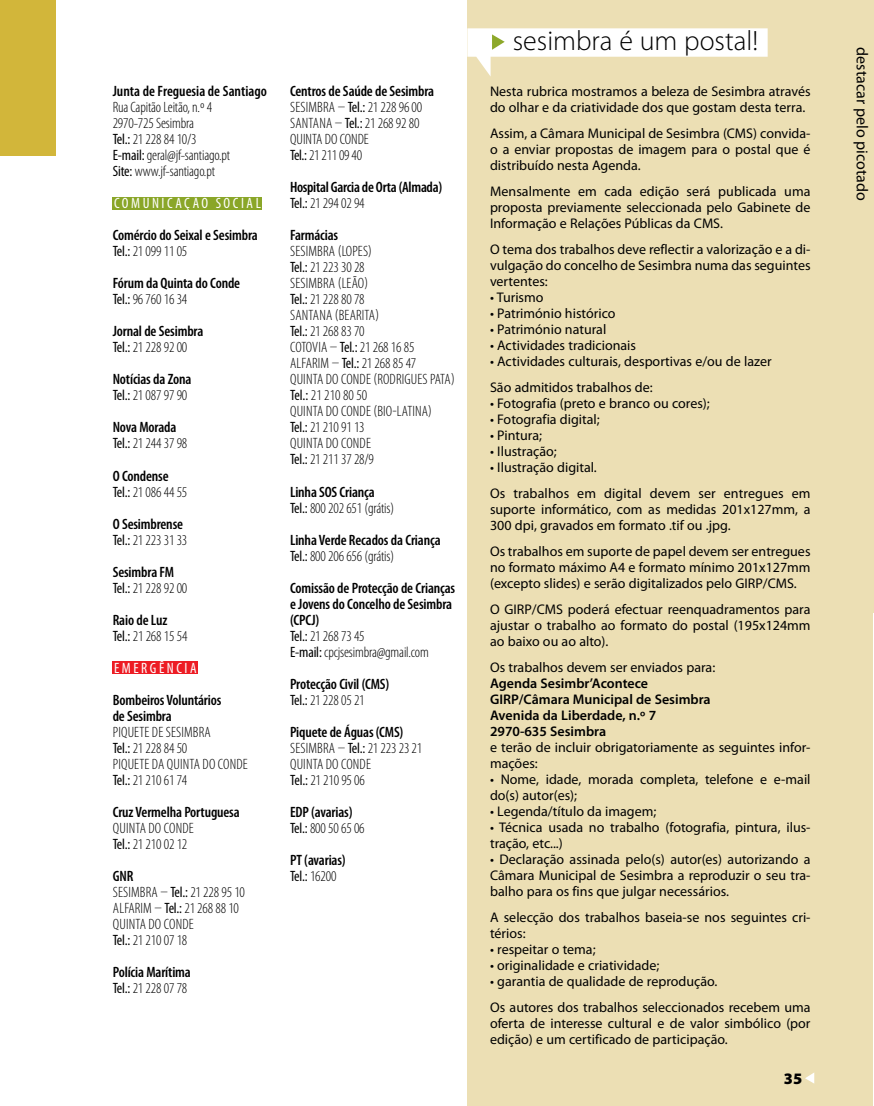
<style>
.page{position:relative;width:874px;height:1106px;background:#fff}
.page>*{position:absolute;margin:0;border:0;box-sizing:border-box;transform-origin:0 0}
.t1{font:300 28px "Myriad Pro";color:#000}
.t2{font:16px "Myriad Pro";color:#000}
.t3{font:900 16px "Myriad Pro";color:#000}
.t4{font:600 condensed 15px/16px "Myriad Pro";letter-spacing:-.01em;color:#000}
.t5{font:300 condensed 15px/16px "Myriad Pro";letter-spacing:-.01em;color:#000}
.t6{font:condensed 15px "Myriad Pro";letter-spacing:.17em;color:#fff}
.t7{font:14px/16px "Myriad Pro";color:#000}
.t8{font:600 14px/16px "Myriad Pro";color:#000}
.s1{font-weight:400}
.s2{font-weight:300}
.s3{font-weight:600}
</style>
<div class="page">
<div style="left:467px;top:0;width:405px;height:1106px;background:#ecdfb4"></div>
<svg style="left:467px;top:28px;width:300px;height:48px"></svg>
<svg style="left:805px;top:1073px;width:9px;height:10px"></svg>
<div style="left:0;top:0;width:56px;height:155px;background:#d2b63a"></div>
<div style="left:113px;top:197px;width:149px;height:13px;background:#8aa628"></div>
<div style="left:113px;top:661px;width:85px;height:13px;background:#ed1c24"></div>
<hr style="left:872px;top:0;width:1px;height:612px;background:#ecdfb4">
<p class="t4" style="left:113px;top:83px;width:156px">Junta de Freguesia de Santiago</p>
<p class="t5" style="left:113px;top:99px;width:119px">RUA CAPITÃO LEITÃO, N.º 4<br>2970-725 SESIMBRA<br><span class="s1">Tel.:</span> 21 228 84 10/3<br><span class="s1">E-mail:</span> GERAL@JF-SANTIAGO.PT<br><span class="s1">Site:</span> WWW.JF-SANTIAGO.PT</p>
<p class="t6" style="left:114px;top:194px;width:148px">COMUNICAÇÃO SOCIAL</p>
<p class="t4" style="left:113px;top:227px;width:147px">Comércio do Seixal e Sesimbra<br><span class="s1">Tel.:</span> <span class="s2">21 099 11 05</span></p>
<p class="t4" style="left:113px;top:275px;width:129px">Fórum da Quinta do Conde<br><span class="s1">Tel.:</span> <span class="s2">96 760 16 34</span></p>
<p class="t4" style="left:113px;top:323px;width:92px">Jornal de Sesimbra<br><span class="s1">Tel.:</span> <span class="s2">21 228 92 00</span></p>
<p class="t4" style="left:113px;top:371px;width:80px">Notícias da Zona<br><span class="s1">Tel.:</span> <span class="s2">21 087 97 90</span></p>
<p class="t4" style="left:113px;top:419px;width:76px">Nova Morada<br><span class="s1">Tel.:</span> <span class="s2">21 244 37 98</span></p>
<p class="t4" style="left:113px;top:467px;width:76px">O Condense<br><span class="s1">Tel.:</span> <span class="s2">21 086 44 55</span></p>
<p class="t4" style="left:113px;top:515px;width:76px">O Sesimbrense<br><span class="s1">Tel.:</span> <span class="s2">21 223 31 33</span></p>
<p class="t4" style="left:113px;top:563px;width:76px">Sesimbra FM<br><span class="s1">Tel.:</span> <span class="s2">21 228 92 00</span></p>
<p class="t4" style="left:113px;top:611px;width:76px">Raio de Luz<br><span class="s1">Tel.:</span> <span class="s2">21 268 15 54</span></p>
<p class="t6" style="left:114px;top:658px;width:62px">Eme rgência</p>
<p class="t4" style="left:113px;top:691px;width:110px">Bombeiros Voluntários de Sesimbra</p>
<p class="t5" style="left:113px;top:723px;width:124px">PIQUETE DE SESIMBRA<br><span class="s1">Tel.:</span> 21 228 84 50<br>PIQUETE DA QUINTA DO CONDE<br><span class="s1">Tel.:</span> 21 210 61 74</p>
<p class="t4" style="left:113px;top:803px;width:128px">Cruz Vermelha Portuguesa</p>
<p class="t5" style="left:113px;top:819px;width:76px">QUINTA DO CONDE<br><span class="s1">Tel.:</span> 21 210 02 12</p>
<p class="t4" style="left:113px;top:867px;width:22px">GNR</p>
<p class="t5" style="left:113px;top:883px;width:12px">SESIMBRA</p>
<p class="t5" style="left:160px;top:883px;width:86px">– <span class="s1">Tel.:</span> 21 228 95 10</p>
<p class="t5" style="left:113px;top:899px;width:13px">ALFARIM</p>
<p class="t5" style="left:113px;top:899px;width:128px;text-indent:42px">– <span class="s1">Tel.:</span> 21 268 88 10<br>QUINTA DO CONDE<br><span class="s1">Tel.:</span> 21 210 07 18</p>
<p class="t4" style="left:113px;top:963px;width:80px">Polícia Marítima<br><span class="s1">Tel.:</span> <span class="s2">21 228 07 78</span></p>
<p class="t4" style="left:290px;top:83px;width:146px">Centros de Saúde de Sesimbra</p>
<p class="t5" style="left:290px;top:99px;width:12px">SESIMBRA</p>
<p class="t5" style="left:338px;top:99px;width:86px">– <span class="s1">Tel.:</span> 21 228 96 00</p>
<p class="t5" style="left:290px;top:115px;width:13px">SANTANA</p>
<p class="t5" style="left:290px;top:115px;width:131px;text-indent:45px">– <span class="s1">Tel.:</span> 21 268 92 80<br>QUINTA DO CONDE<br><span class="s1">Tel.:</span> 21 211 09 40</p>
<p class="t4" style="left:290px;top:179px;width:154px">Hospital Garcia de Orta (Almada)<br><span class="s1">Tel.:</span> <span class="s2">21 294 02 94</span></p>
<p class="t4" style="left:290px;top:227px;width:50px">Farmácias</p>
<p class="t5" style="left:290px;top:243px;width:12px">SESIMBRA</p>
<p class="t5" style="left:290px;top:243px;width:83px;text-indent:48px">(LOPES)<br><span class="s1">Tel.:</span> 21 223 30 28<br>SESIMBRA</p>
<p class="t5" style="left:290px;top:275px;width:80px;text-indent:48px">(LEÃO)<br><span class="s1">Tel.:</span> 21 228 80 78<br>SANTANA</p>
<p class="t5" style="left:290px;top:307px;width:126px;text-indent:45px">(BEARITA)<br><span class="s1">Tel.:</span> 21 268 83 70<br>COTOVIA – <span class="s1">Tel.:</span> 21 268 16 85<br>ALFARIM</p>
<p class="t5" style="left:290px;top:355px;width:166px;text-indent:42px">– <span class="s1">Tel.:</span> 21 268 85 47<br>QUINTA DO CONDE (RODRIGUES PATA)<br><span class="s1">Tel.:</span> 21 210 80 50<br>QUINTA DO CONDE (BIO-LATINA</p>
<p class="t5" style="left:428px;top:403px;width:5px">)</p>
<p class="t5" style="left:290px;top:419px;width:85px"><span class="s1">Tel.:</span> 21 210 91 13<br>QUINTA DO CONDE<br><span class="s1">Tel.:</span> 21 211 37 28/9</p>
<p class="t5" style="left:290px;top:483px;width:106px"><span class="s3">Linha SOS Criança<br></span><span class="s1">Tel.:</span> 800 202 651 (GRÁTIS)</p>
<p class="t4" style="left:290px;top:531px;width:152px">Linha Verde Recados da Criança<br><span class="s1">Tel.:</span> <span class="s2">800 206 656 (GRÁTIS)</span></p>
<p class="t4" style="left:290px;top:579px;width:167px">Comissão de Protecção de Crianças e Jovens do Concelho de Sesimbra (CPCJ)<br><span class="s1">Tel.:</span> <span class="s2">21 268 73 45<br></span><span class="s1">E-mail:</span> <span class="s2">CPCJSESIMBRA@GMAIL.COM</span></p>
<p class="t4" style="left:290px;top:675px;width:101px">Protecção Civil (CMS)<br><span class="s1">Tel.:</span> <span class="s2">21 228 05 21</span></p>
<p class="t4" style="left:290px;top:723px;width:115px">Piquete de Águas (CMS)</p>
<p class="t5" style="left:290px;top:739px;width:12px">SESIMBRA</p>
<p class="t5" style="left:290px;top:739px;width:134px;text-indent:48px">– <span class="s1">Tel.:</span> 21 223 23 21<br>QUINTA DO CONDE<br><span class="s1">Tel.:</span> 21 210 95 06</p>
<p class="t4" style="left:290px;top:803px;width:76px">EDP (avarias)<br><span class="s1">Tel.:</span> <span class="s2">800 50 65 06</span></p>
<p class="t4" style="left:290px;top:851px;width:57px">PT (avarias)<br><span class="s1">Tel.:</span> <span class="s2">16200</span></p>
<h1 class="t1" style="left:512px;top:24px;width:247px">sesimbra é um postal!</h1>
<p class="t7" style="left:490px;top:83px;width:322px">Nesta rubrica mostramos a beleza de Se-simbra através do olhar e da criatividade dos que gostam desta terra.</p>
<p class="t7" style="left:490px;top:125px;width:322px;text-align:justify">Assim, a Câmara Municipal de Sesim- bra (CMS) convida&shy;o a en-viar pro-postas de ima-gem para o pos-tal que é dis-tri-buído nesta Agenda.</p>
<p class="t7" style="left:490px;top:183px;width:322px;text-align:justify">Mensalmente em cada edição será pu- blicada uma pro-posta previamente se-leccionada pelo Gabinete de Infor-ma-ção e Relações Públicas da CMS.</p>
<p class="t7" style="left:490px;top:241px;width:322px">O tema dos trabalhos deve reflectir a va- lorização e a di--- vul-----gação do conce-lho de Se-sim- bra numa das seguintes vertentes:</p>
<p class="t7" style="left:490px;top:289px;width:55px">• Turismo</p>
<p class="t7" style="left:490px;top:305px;width:127px">• Património histórico</p>
<p class="t7" style="left:490px;top:321px;width:118px">• Património natural</p>
<p class="t7" style="left:490px;top:337px;width:147px">• Actividades tradicionais</p>
<p class="t7" style="left:490px;top:348px;width:283px;line-height:26px">• Actividades culturais, desportivas e/ou de lazer<br>São admitidos trabalhos de:</p>
<p class="t7" style="left:490px;top:395px;width:221px">• Fotografia (preto e branco ou cores);</p>
<p class="t7" style="left:490px;top:411px;width:111px">• Fotografia digital;</p>
<p class="t7" style="left:490px;top:427px;width:53px">• Pintura;</p>
<p class="t7" style="left:490px;top:443px;width:68px">• Ilustração;</p>
<p class="t7" style="left:490px;top:454px;width:322px;line-height:26px">• Ilustração digital.<br>Os trabalhos em digital devem ser en-tre-gues em</p>
<p class="t7" style="left:490px;top:501px;width:322px">suporte informático, com as medidas 201x127mm, a<br>300 dpi, gra--va-dos em formato .tif ou .jpg.</p>
<p class="t7" style="left:490px;top:543px;width:322px;text-align:justify">Os trabalhos em suporte de papel de-vem ser entregues no formato má-ximo A4 e formato mínimo 201x127mm (excepto slides) e serão digitalizados pelo GIRP/CMS.</p>
<p class="t7" style="left:490px;top:601px;width:322px;text-align:justify">O GIRP/CMS poderá efectuar reenqua-dramentos para ajus--tar o traba- lho ao formato do postal (195x124mm ao bai--xo ou ao alto).</p>
<p class="t7" style="left:490px;top:659px;width:227px">Os trabalhos devem ser enviados para:</p>
<p class="t8" style="left:490px;top:674px;width:222px">Agenda Sesimbr’Acontece<br>GIRP/Câmara Municipal de Sesimbra<br>Avenida da Liberdade, n.º 7<br>2970-635 Sesimbra</p>
<p class="t7" style="left:490px;top:739px;width:321px">e terão de incluir obrigatoriamente as seguintes infor&shy;mações:</p>
<p class="t7" style="left:490px;top:771px;width:322px">• Nome, idade, morada completa, telefone e e-mail do(s) autor(es);</p>
<p class="t7" style="left:490px;top:803px;width:168px">• Legenda/título da imagem;</p>
<p class="t7" style="left:490px;top:819px;width:321px">• Técnica usada no trabalho (fotografia, pintura, ilus&shy;tração, etc...)</p>
<p class="t7" style="left:490px;top:851px;width:322px;text-align:justify">• Declaração assinada pelo(s) autor(es) auto-ri-zando a Câmara Municipal de Sesim- bra a reproduzir o seu tra&shy;balho para os fins que julgar necessários.</p>
<p class="t7" style="left:490px;top:909px;width:321px">A selecção dos trabalhos baseia-se nos seguintes cri&shy;térios:</p>
<p class="t7" style="left:490px;top:941px;width:107px">• respeitar o tema;</p>
<p class="t7" style="left:490px;top:957px;width:171px">• originalidade e criatividade;</p>
<p class="t7" style="left:490px;top:968px;width:322px;line-height:26px">• garantia de qualidade de reprodu-ção.<br>Os autores dos trabalhos seleccionados recebem uma</p>
<p class="t7" style="left:490px;top:1015px;width:322px">oferta de in-teresse cultural e de valor simbólico (por edição) e um certificado de parti-ci- pa-ção.</p>
<p class="t3" style="left:783px;top:1067px;width:20px">35</p>
<p class="t2" style="left:872px;top:47px;width:155px;rotate:90deg">destacar pelo picotado</p>
</div>
